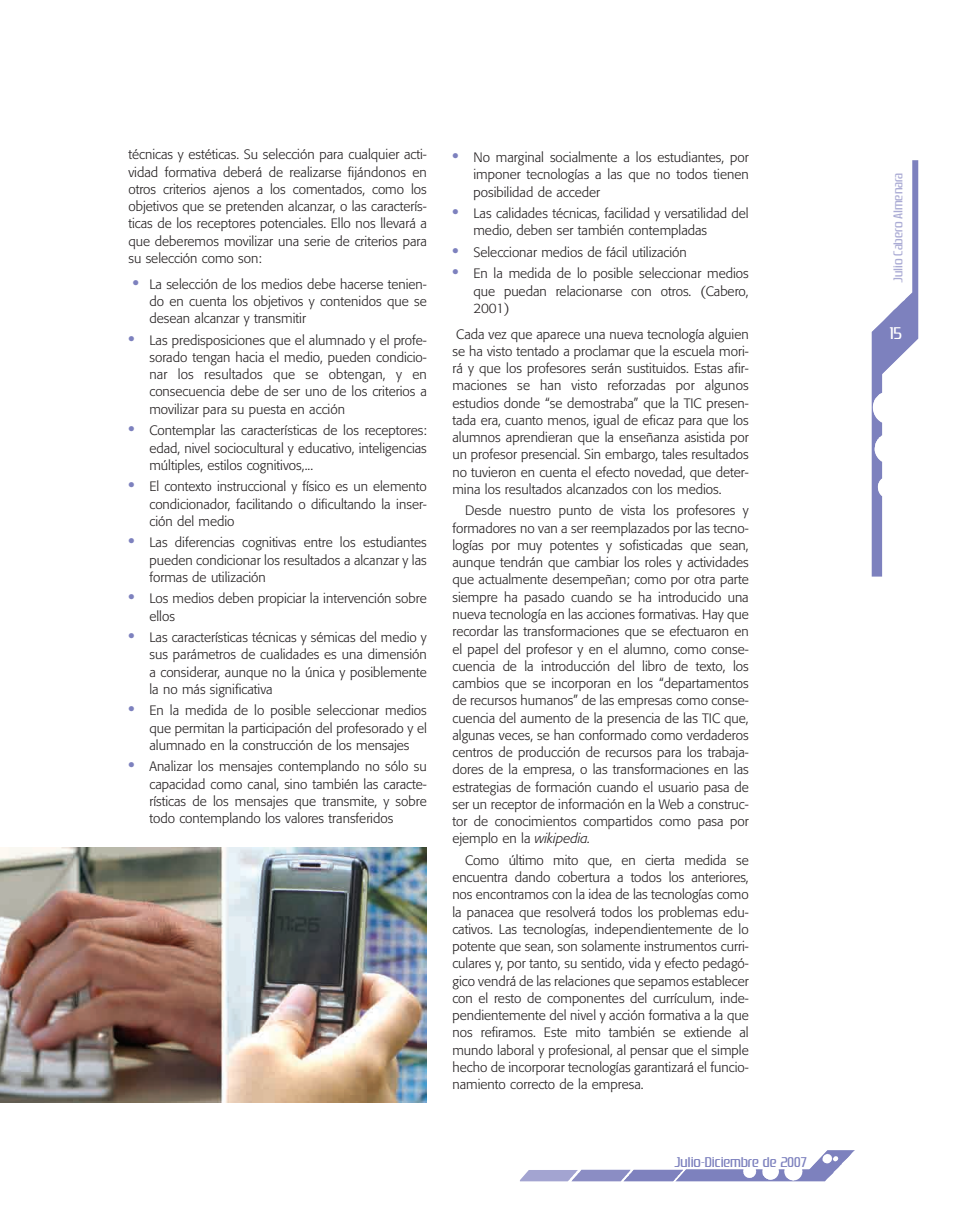
<style>
.page{position:relative;width:961px;height:1231px;background:#fff}
.page>*{position:absolute;margin:0;border:0;box-sizing:border-box;transform-origin:0 0}
.t1{font:18px "Zrnic";color:#fff}
.t2{font:15px "Zrnic";color:#7d81be}
.t3{font:300 13.5px/17.2px "Formata";color:#231f20;text-align:justify}
.t4{font:13.5px "Zrnic";color:#aaabd4}
.s1{font-weight:500;font-size:18px;color:#7d81be}
.s2{font-style:italic}
</style>
<div class="page">
<img style="left:571px;top:1150px;width:283px;height:31px">
<img style="left:871px;top:160px;width:47px;height:416px">
<img style="left:0;top:847px;width:427px;height:255px">
<p class="t3" style="left:128px;top:146px;width:300px">técnicas y estéticas. Su selección para cualquier acti&shy;vidad formativa deberá de realizarse fijándonos en otros criterios ajenos a los comentados, como los objetivos que se pretenden alcanzar, o las caracterís&shy;ticas de los receptores potenciales. Ello nos llevará a que deberemos movilizar una serie de criterios para su selección como son:</p>
<p class="t3" style="left:149px;top:275px;width:279px;text-indent:-17px"><span class="s1">•</span> La selección de los medios debe hacerse tenien&shy;do en cuenta los objetivos y contenidos que se desean alcanzar y transmitir</p>
<p class="t3" style="left:149px;top:331px;width:279px;text-indent:-21px"><span class="s1">•</span> Las predisposiciones que el alumnado y el profe&shy;sorado tengan hacia el medio, pueden condicio&shy;nar los resultados que se obtengan, y en consecuencia debe de ser uno de los criterios a movilizar para su puesta en acción</p>
<p class="t3" style="left:149px;top:422px;width:279px;text-indent:-21px"><span class="s1">•</span> Contemplar las características de los receptores: edad, nivel sociocultural y educativo, inteligencias múltiples, estilos cognitivos,...</p>
<p class="t3" style="left:149px;top:478px;width:279px;text-indent:-21px"><span class="s1">•</span> El contexto instruccional y físico es un elemento condicionador, facilitando o dificultando la inser&shy;ción del medio</p>
<p class="t3" style="left:149px;top:534px;width:279px;text-indent:-21px"><span class="s1">•</span> Las diferencias cognitivas entre los estudiantes pueden condicionar los resultados a alcanzar y las formas de utilización</p>
<p class="t3" style="left:149px;top:590px;width:279px;text-indent:-21px"><span class="s1">•</span> Los medios deben propiciar la intervención sobre ellos</p>
<p class="t3" style="left:149px;top:629px;width:279px;text-indent:-21px"><span class="s1">•</span> Las características técnicas y sémicas del medio y sus parámetros de cualidades es una dimensión a considerar, aunque no la única y posiblemente la no más significativa</p>
<p class="t3" style="left:149px;top:702px;width:279px;text-indent:-21px"><span class="s1">•</span> En la medida de lo posible seleccionar medios que permitan la participación del profesorado y el alumnado en la construcción de los mensajes</p>
<p class="t3" style="left:149px;top:758px;width:279px;text-indent:-21px"><span class="s1">•</span> Analizar los mensajes contemplando no sólo su capacidad como canal, sino también las caracte&shy;rísticas de los mensajes que transmite, y sobre todo contemplando los valores transferidos</p>
<p class="t3" style="left:473px;top:149px;width:277px;text-indent:-21px"><span class="s1">•</span> No marginal socialmente a los estudiantes, por imponer tecnologías a las que no todos tienen posibilidad de acceder</p>
<p class="t3" style="left:473px;top:205px;width:277px;text-indent:-21px"><span class="s1">•</span> Las calidades técnicas, facilidad y versatilidad del medio, deben ser también contempladas</p>
<p class="t3" style="left:452px;top:243px;width:236px"><span class="s1">•</span> Seleccionar medios de fácil utilización</p>
<p class="t3" style="left:473px;top:265px;width:277px;text-indent:-21px"><span class="s1">•</span> En la medida de lo posible seleccionar medios que puedan relacionarse con otros. (Cabero, 2001)</p>
<p class="t3" style="left:452px;top:325px;width:298px">Cada vez que aparece una nueva tecnología alguien se ha visto tentado a proclamar que la escuela mori&shy;rá y que los profesores serán sustituidos. Estas afir&shy;maciones se han visto reforzadas por algunos estudios donde “se demostraba” que la TIC presen&shy;tada era, cuanto menos, igual de eficaz para que los alumnos aprendieran que la enseñanza asistida por un profesor presencial. Sin embargo, tales resultados no tuvieron en cuenta el efecto novedad, que deter&shy;mina los resultados alcanzados con los medios.</p>
<p class="t3" style="left:452px;top:502px;width:298px;text-indent:13px">Desde nuestro punto de vista los profesores y formadores no van a ser reemplazados por las tecno&shy;logías por muy potentes y sofisticadas que sean, aunque tendrán que cambiar los roles y actividades que actualmente desempeñan; como por otra parte siempre ha pasado cuando se ha introducido una nueva tecnología en las acciones formativas. Hay que recordar las transformaciones que se efectuaron en el papel del profesor y en el alumno, como conse&shy;cuencia de la introducción del libro de texto, los cambios que se incorporan en los “departamentos de recursos humanos” de las empresas como conse&shy;cuencia del aumento de la presencia de las TIC que, algunas veces, se han conformado como verdaderos centros de producción de recursos para los trabaja&shy;dores de la empresa, o las transformaciones en las estrategias de formación cuando el usuario pasa de ser un receptor de información en la Web a construc&shy;tor de conocimientos compartidos como pasa por ejemplo en la <span class="s2">wikipedia.</span></p>
<p class="t3" style="left:452px;top:851px;width:298px;text-indent:13px">Como último mito que, en cierta medida se encuentra dando cobertura a todos los anteriores, nos encontramos con la idea de las tecnologías como la panacea que resolverá todos los problemas edu&shy;cativos. Las tecnologías, independientemente de lo potente que sean, son solamente instrumentos curri&shy;culares y, por tanto, su sentido, vida y efecto pedagó&shy;gico vendrá de las relaciones que sepamos establecer con el resto de componentes del currículum, inde&shy;pendientemente del nivel y acción formativa a la que nos refiramos. Este mito también se extiende al mundo laboral y profesional, al pensar que el simple hecho de incorporar tecnologías garantizará el funcio&shy;namiento correcto de la empresa.</p>
<p class="t2" style="left:674px;top:1155px;width:134px">Julio-Diciembre de 2007</p>
<p class="t4" style="left:891px;top:283px;width:112px;rotate:-90deg">Julio Cabero Almenara</p>
<h1 class="t1" style="left:889px;top:324px;width:14px">15</h1>
</div>
